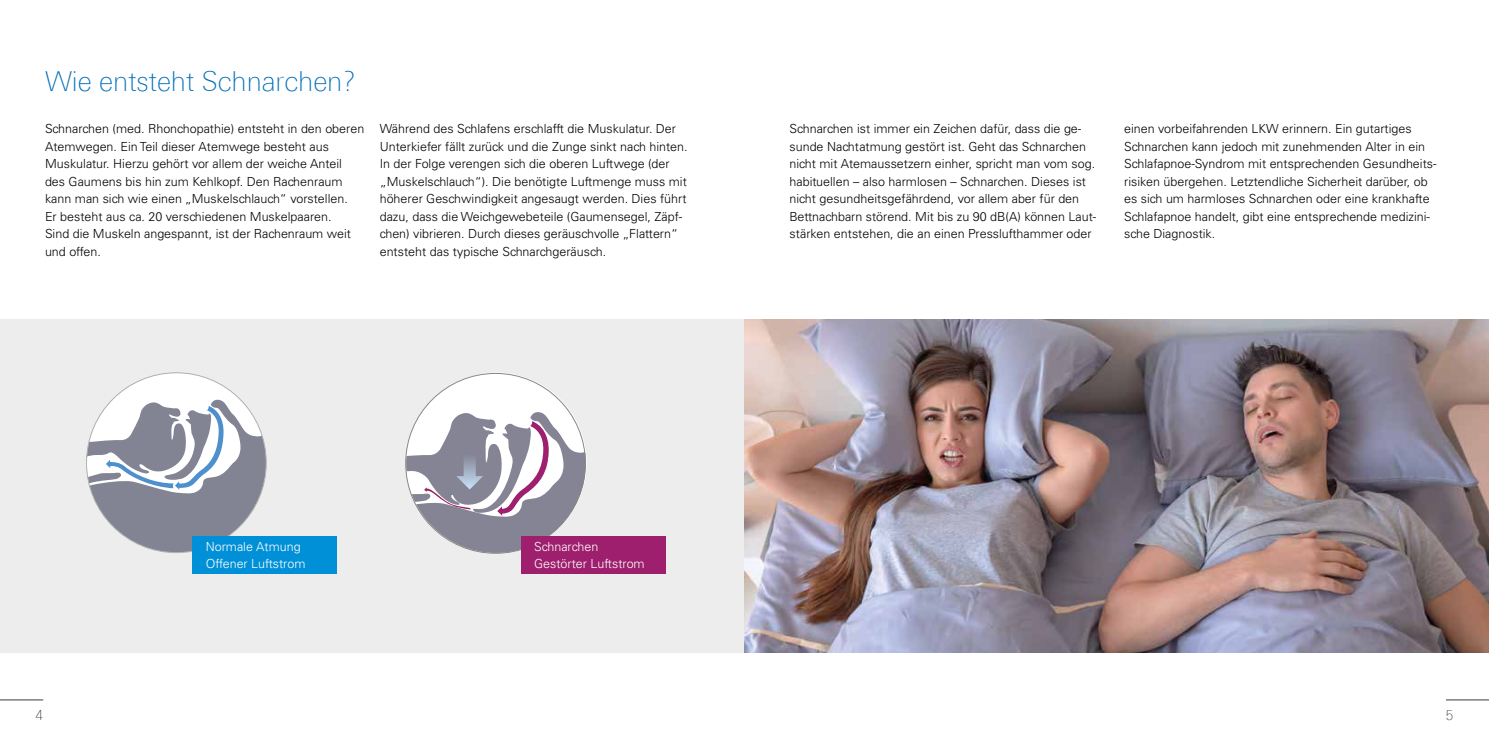
<style>
.page{position:relative;width:1489px;height:745px;background:#fff}
.page>*{position:absolute;margin:0;border:0;box-sizing:border-box;transform-origin:0 0}
.t1{font:100 27.5px "Linotype Univers 230";color:#006fb9}
.t2{font:100 13.75px "Linotype Univers 230";color:#3c3c3b}
.t3{font:300 12.5px/17.5px "Univers LT Std";color:#000}
.t4{font:300 12.5px/17.5px "Univers LT Std";color:#fff}
</style>
<div class="page">
<hr style="left:0;top:699px;width:43px;height:1px;background:#3c3c3b">
<hr style="left:1445px;top:699px;width:43px;height:1px;background:#3c3c3b">
<div style="left:0;top:319px;width:744px;height:333px;background:#ededed"></div>
<svg style="left:86px;top:373px;width:180px;height:179px"></svg>
<img style="left:744px;top:319px;width:744px;height:333px">
<div style="left:193px;top:535px;width:144px;height:38px;background:#0090d7"></div>
<div style="left:405px;top:373px;width:180px;height:179px;background:#fff;border-radius:50%"></div>
<svg style="left:406px;top:409px;width:180px;height:143px"></svg>
<div style="left:521px;top:535px;width:144px;height:38px;background:#9e1f6d"></div>
<h1 class="t1" style="left:45px;top:65px;width:313px">Wie entsteht Schnarchen?</h1>
<p class="t3" style="left:45px;top:120px;width:321px">Schnarchen (med. Rhonchopathie) entsteht in den oberen Atemwegen. Ein Teil dieser Atemwege besteht aus Muskulatur. Hierzu gehört vor allem der weiche Anteil des Gaumens bis hin zum Kehlkopf. Den Rachenraum kann man sich wie einen „Muskelschlauch“ vorstellen.<br>Er besteht aus ca. 20 verschiedenen Muskelpaaren.<br>Sind die Muskeln angespannt, ist der Rachenraum weit und offen.</p>
<p class="t3" style="left:380px;top:120px;width:309px">Während des Schlafens erschlafft die Muskulatur. Der Unterkiefer fällt zurück und die Zunge sinkt nach hinten.<br>In der Folge verengen sich die oberen Luftwege (der „Muskelschlauch“). Die benötigte Luftmenge muss mit höherer Geschwindigkeit angesaugt werden. Dies führt dazu, dass die Weichgewebeteile (Gaumensegel, Zäpf&shy;chen) vibrieren. Durch dieses geräuschvolle „Flattern“ entsteht das typische Schnarchgeräusch.</p>
<p class="t3" style="left:789px;top:120px;width:308px">Schnarchen ist immer ein Zeichen dafür, dass die ge&shy;sunde Nachtatmung gestört ist. Geht das Schnarchen nicht mit Atemaussetzern einher, spricht man vom sog. habituellen – also harmlosen – Schnarchen. Dieses ist nicht gesundheitsgefährdend, vor allem aber für den Bettnachbarn störend. Mit bis zu 90 dB(A) können Laut&shy;stärken entstehen, die an einen Presslufthammer oder</p>
<p class="t3" style="left:1124px;top:120px;width:314px">einen vorbeifahrenden LKW erinnern. Ein gutartiges Schnarchen kann jedoch mit zunehmenden Alter in ein Schlafapnoe-Syndrom mit entsprechenden Gesundheits&shy;risiken übergehen. Letztendliche Sicherheit darüber, ob es sich um harmloses Schnarchen oder eine krankhafte Schlafapnoe handelt, gibt eine entsprechende medizini&shy;sche Diagnostik.</p>
<p class="t4" style="left:206px;top:537px;width:101px">Normale Atmung<br>Offener Luftstrom</p>
<p class="t4" style="left:534px;top:537px;width:112px">Schnarchen<br>Gestörter Luftstrom</p>
<p class="t2" style="left:36px;top:707px;width:9px">4</p>
<p class="t2" style="left:1445px;top:707px;width:9px">5</p>
</div>
